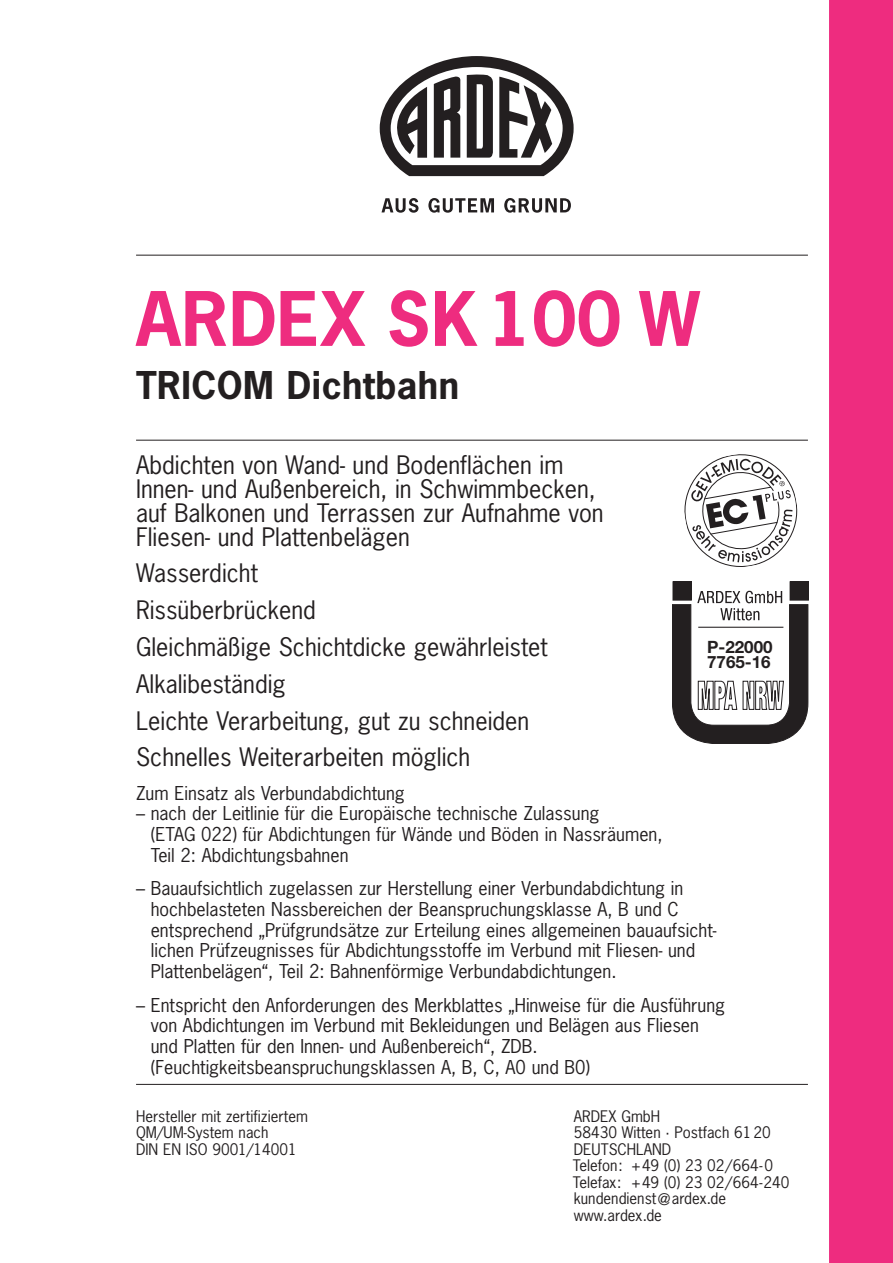
<style>
.page{position:relative;width:893px;height:1263px;background:#fff}
.page>*{position:absolute;margin:0;border:0;box-sizing:border-box;transform-origin:0 0}
.t1{font:700 70.5px "News Gothic";letter-spacing:.01em;color:#ee2c7f}
.t2{font:700 36px "News Gothic";letter-spacing:.01em;color:#231f20}
.t3{font:24px/36.8px "News Gothic";color:#231f20}
.t4{font:18px/20.7px "News Gothic";color:#231f20}
.t5{font:700 16.95px/14.9px "Helvetica Neue";color:#231f20}
.t6{font:15px/16.5px "News Gothic";color:#231f20}
</style>
<div class="page">
<div style="left:829px;top:0;width:64px;height:1263px;background:#ee2c7f"></div>
<hr style="left:136px;top:1084px;width:672px;height:1px;background:#231f20">
<hr style="left:136px;top:255px;width:672px;height:1px;background:#231f20">
<hr style="left:136px;top:440px;width:672px;height:1px;background:#231f20">
<svg style="left:380px;top:56px;width:194px;height:120px"></svg>
<svg style="left:381px;top:198px;width:38px;height:15px"></svg>
<svg style="left:428px;top:198px;width:66px;height:15px"></svg>
<svg style="left:504px;top:198px;width:67px;height:15px"></svg>
<svg style="left:685px;top:454px;width:112px;height:113px"></svg>
<div style="left:673px;top:582px;width:18px;height:18px;background:#231f20"></div>
<div style="left:790px;top:582px;width:18px;height:18px;background:#231f20"></div>
<svg style="left:672px;top:591px;width:136px;height:153px"></svg>
<h1 class="t1" style="left:136px;top:280px;width:565px">ARDEX SK100 W</h1>
<h2 class="t2" style="left:136px;top:366px;width:325px">TRICOM Dichtbahn</h2>
<h3 class="t3" style="left:136px;top:453px;width:469px;line-height:24px">Abdichten von Wand- und Bodenflächen im Innen- und Außenbereich, in Schwimmbecken, auf Balkonen und Terrassen zur Aufnahme von Fliesen- und Plattenbelägen</h3>
<h3 class="t3" style="left:136px;top:556px;width:413px">Wasserdicht<br>Rissüberbrückend<br>Gleichmäßige Schichtdicke gewährleistet<br>Alkalibeständig<br>Leichte Verarbeitung, gut zu schneiden<br>Schnelles Weiterarbeiten möglich</h3>
<p class="t4" style="left:136px;top:783px;width:270px">Zum Einsatz als Verbundabdichtung</p>
<p class="t4" style="left:151px;top:804px;width:513px;text-indent:-15px">– nach der Leitlinie für die Europäische technische Zulassung<br>(ETAG 022) für Abdichtungen für Wände und Böden in Nassräumen,<br>Teil 2: Abdichtungsbahnen</p>
<p class="t4" style="left:151px;top:879px;width:567px;text-indent:-15px">– Bauaufsichtlich zugelassen zur Herstellung einer Verbundabdichtung in hochbelasteten Nassbereichen der Beanspruchungsklasse A, B und C entsprechend „Prüfgrundsätze zur Erteilung eines allgemeinen bauaufsicht&shy;lichen Prüfzeugnisses für Abdichtungsstoffe im Verbund mit Fliesen- und Plattenbelägen“, Teil 2: Bahnenförmige Verbundabdichtungen.</p>
<p class="t4" style="left:151px;top:995px;width:576px;text-indent:-15px">– Entspricht den Anforderungen des Merkblattes „Hinweise für die Ausführung von Abdichtungen im Verbund mit Bekleidungen und Belägen aus Fliesen und Platten für den Innen- und Außenbereich“, ZDB. (Feuchtigkeitsbeanspruchungsklassen A, B, C, A0 und B0)</p>
<p class="t5" style="left:707px;top:641px;width:67px">P-22000<br>7765-16</p>
<p class="t6" style="left:136px;top:1108px;width:173px">Hersteller mit zertifiziertem<br>QM/UM-System nach<br>DIN EN ISO 9001/14001</p>
<p class="t6" style="left:573px;top:1108px;width:218px">ARDEX GmbH<br>58430 Witten · Postfach 6120<br>DEUTSCHLAND<br>Telefon: +49 (0) 23 02/664-0<br>Telefax: +49 (0) 23 02/664-240 kundendienst@ardex.de www.ardex.de</p>
</div>
